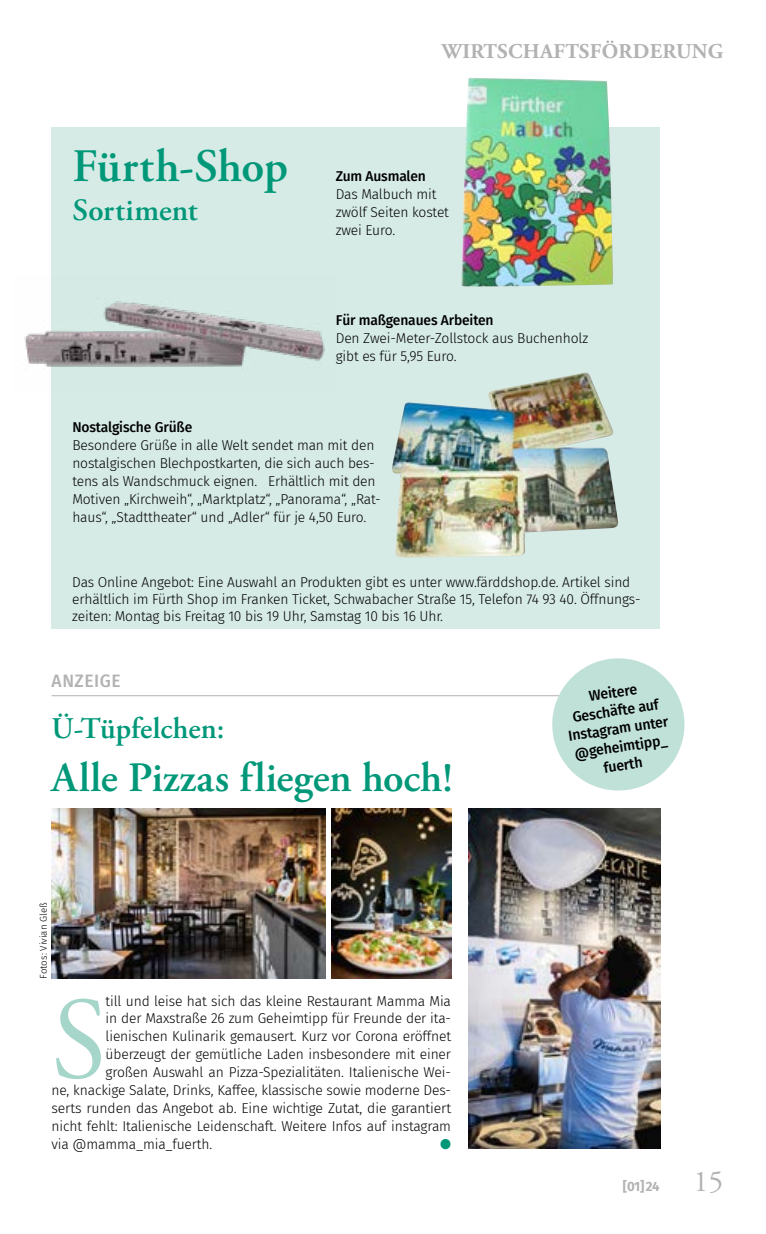
<style>
.page{position:relative;width:766px;height:1234px;background:#fff}
.page>*{position:absolute;margin:0;border:0;box-sizing:border-box;transform-origin:0 0}
.Fließtext_Fira_leicht_Initial{font:116.25px "Adobe Garamond Pro";color:#a6d6ca}
.Headline_45pt_Adobe_Garamond_Pro_Semibol{font:600 46.5px "Adobe Garamond Pro";color:#009879}
.Headline_35pt_Adobe_Garamond_Pro_Semibol{font:600 41.7px "Adobe Garamond Pro";letter-spacing:.005em;color:#009879}
.Headline_45pt_Adobe_Garamond_Pro_Semibol-2{font:600 30.9px "Adobe Garamond Pro";letter-spacing:.005em;color:#009879}
.Headline_35pt_Adobe_Garamond_Pro_Semibol-2{font:600 30px "Adobe Garamond Pro";color:#009879}
.t1{font:30px "Adobe Garamond Pro";color:#b3b2b2}
.Rubrikheadline_grau_rb{font:700 21px "Adobe Garamond Pro";letter-spacing:.015em;color:#b3b2b2}
.t2{font:500 18px "Fira Sans";letter-spacing:.03em;color:#b3b2b2}
.Fließtext_Fira_leicht{font:500 14.55px/18.3px "Fira Sans";color:#000;text-align:center}
.Fließtext_Fira_leicht-2{font:300 14.25px/17.9px "Fira Sans";letter-spacing:-.01em;color:#000}
.Fließtext_Fira_leicht_Initial-2{font:300 14.25px "Fira Sans";letter-spacing:-.01em;color:#000}
.Fließtext_Fira_leicht-3{font:500 14.25px "Fira Sans";letter-spacing:-.01em;color:#000}
.Fließtext_Fira_leicht_Initial-3{font:14.25px "Zapf Dingbats ITC";color:#009879}
.t3{font:700 13.5px "Fira Sans";color:#b3b2b2}
.Fotohinweis{font:300 9.75px "Fira Sans";color:#000}
</style>
<div class="page">
<div style="left:51px;top:128px;width:608px;height:501px;background:#d6ebe6"></div>
<hr style="left:52px;top:695px;width:608px;height:1px;background:#b3b2b2">
<svg style="left:547px;top:658px;width:138px;height:133px"></svg>
<img style="left:461px;top:78px;width:152px;height:209px">
<img style="left:24px;top:301px;width:301px;height:66px">
<img style="left:392px;top:372px;width:227px;height:185px">
<img style="left:468px;top:808px;width:192px;height:340px">
<img style="left:52px;top:808px;width:273px;height:170px">
<img style="left:332px;top:808px;width:119px;height:170px">
<p class="Headline_45pt_Adobe_Garamond_Pro_Semibol" style="left:72px;top:140px;width:217px">Fürth-Shop</p>
<p class="Headline_45pt_Adobe_Garamond_Pro_Semibol-2" style="left:72px;top:193px;width:127px">Sortiment</p>
<p class="Rubrikheadline_grau_rb" style="left:442px;top:39px;width:283px">WIRTSCHAFTSFÖRDERUNG</p>
<p class="Fließtext_Fira_leicht-3" style="left:335px;top:165px;width:92px">Zum Ausmalen</p>
<p class="Fließtext_Fira_leicht-2" style="left:335px;top:185px;width:115px">Das Malbuch mit zwölf Seiten kostet zwei Euro.</p>
<p class="Fließtext_Fira_leicht-3" style="left:335px;top:308px;width:159px">Für maßgenaues Arbeiten</p>
<p class="Fließtext_Fira_leicht-2" style="left:335px;top:328px;width:254px">Den Zwei-Meter-Zollstock aus Buchenholz gibt es für 5,95 Euro.</p>
<p class="Fließtext_Fira_leicht-3" style="left:72px;top:415px;width:121px">Nostalgische Grüße</p>
<p class="Fließtext_Fira_leicht-2" style="left:72px;top:436px;width:310px">Besondere Grüße in alle Welt sendet man mit den nostalgischen Blechpostkarten, die sich auch bes&shy;tens als Wandschmuck eignen. Erhältlich mit den Motiven „Kirchweih“, „Marktplatz“, „Panorama“, „Rat&shy;haus“, „Stadttheater“ und „Adler“ für je 4,50 Euro.</p>
<p class="Fließtext_Fira_leicht-2" style="left:72px;top:573px;width:569px;line-height:17.2px">Das Online Angebot: Eine Auswahl an Produkten gibt es unter www.färddshop.de. Artikel sind erhältlich im Fürth Shop im Franken Ticket, Schwabacher Straße 15, Telefon 74 93 40. Öffnungs&shy;zeiten: Montag bis Freitag 10 bis 19 Uhr, Samstag 10 bis 16 Uhr.</p>
<p class="t2" style="left:52px;top:666px;width:71px">ANZEIGE</p>
<p class="Headline_35pt_Adobe_Garamond_Pro_Semibol-2" style="left:52px;top:711px;width:174px">Ü-Tüpfelchen:</p>
<p class="Headline_35pt_Adobe_Garamond_Pro_Semibol" style="left:52px;top:753px;width:403px">Alle Pizzas fliegen hoch!</p>
<p class="Fotohinweis" style="left:36px;top:978px;width:78px;rotate:-90deg">Fotos: Vivian Gleß</p>
<p class="Fließtext_Fira_leicht_Initial" style="left:52px;top:970px;width:57px">S</p>
<p class="Fließtext_Fira_leicht_Initial-2" style="left:106px;top:990px;width:347px">till und leise hat sich das kleine Restaurant Mamma Mia</p>
<p class="Fließtext_Fira_leicht_Initial-2" style="left:106px;top:1008px;width:347px">in der Maxstraße 26 zum Geheimtipp für Freunde der ita-</p>
<p class="Fließtext_Fira_leicht_Initial-2" style="left:106px;top:1026px;width:347px">lienischen Kulinarik gemausert. Kurz vor Corona eröffnet</p>
<p class="Fließtext_Fira_leicht_Initial-2" style="left:106px;top:1043px;width:347px">überzeugt der gemütliche Laden insbesondere mit einer</p>
<p class="Fließtext_Fira_leicht_Initial-2" style="left:106px;top:1061px;width:347px">großen Auswahl an Pizza-Spezialitäten. Italienische Wei-</p>
<p class="Fließtext_Fira_leicht_Initial-2" style="left:52px;top:1079px;width:401px">ne, knackige Salate, Drinks, Kaffee, klassische sowie moderne Des-</p>
<p class="Fließtext_Fira_leicht_Initial-2" style="left:52px;top:1097px;width:401px">serts runden das Angebot ab. Eine wichtige Zutat, die garantiert</p>
<p class="Fließtext_Fira_leicht_Initial-2" style="left:52px;top:1115px;width:401px">nicht fehlt: Italienische Leidenschaft. Weitere Infos auf instagram</p>
<p class="Fließtext_Fira_leicht_Initial-2" style="left:52px;top:1133px;width:162px">via @mamma_mia_fuerth.</p>
<p class="Fließtext_Fira_leicht_Initial-3" style="left:440px;top:1136px;width:12px">●</p>
<p class="Fließtext_Fira_leicht" style="left:561px;top:690px;width:102px;rotate:-9deg">Weitere<br>Geschäfte auf<br>Instagram unter @geheimtipp_ fuerth</p>
<p class="t3" style="left:622px;top:1174px;width:38px">[01]24</p>
<h3 class="t1" style="left:693px;top:1163px;width:31px">15</h3>
</div>
